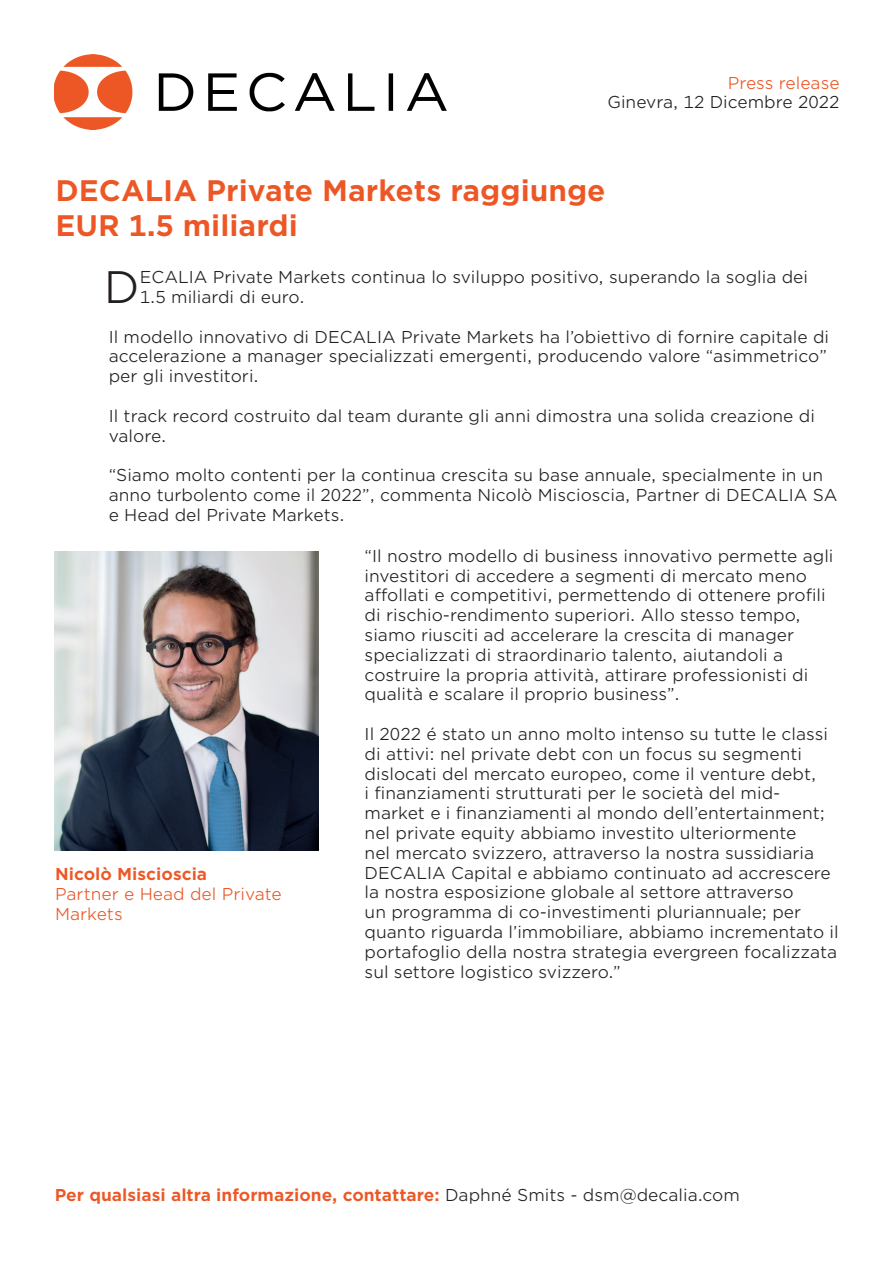
<style>
.page{position:relative;width:893px;height:1263px;background:#fff}
.page>*{position:absolute;margin:0;border:0;box-sizing:border-box;transform-origin:0 0}
.t1{font:43.65px "Gotham Office";color:#231f20}
.t2{font:700 28.5px/34.2px "Gotham Office";color:#ed5726}
.t3{font:16.5px/19.8px "Gotham Office";color:#231f20}
.t4{font:700 16.5px "Gotham Office";color:#ed5726}
.t5{font:16.5px/19.8px "Gotham Office";color:#ec5827}
.t6{font:700 16.5px "Gotham Office";color:#ec5827}
.t7{font:16.5px "Gotham Office";color:#ed5726}
.s1{font-weight:400;color:#231f20}
</style>
<div class="page">
<img style="left:55px;top:552px;width:263px;height:298px">
<img style="left:54px;top:54px;width:392px;height:76px">
<p class="t7" style="left:728px;top:72px;width:113px">Press release</p>
<p class="t3" style="left:607px;top:92px;width:234px">Ginevra, 12 Dicembre 2022</p>
<h2 class="t2" style="left:55px;top:174px;width:552px">DECALIA Private Markets raggiunge<br>EUR 1.5 miliardi</h2>
<h1 class="t1" style="left:104px;top:258px;width:37px">D</h1>
<p class="t3" style="left:140px;top:267px;width:670px">ECALIA Private Markets continua lo sviluppo positivo, superando la soglia dei<br>1.5 miliardi di euro.</p>
<p class="t3" style="left:109px;top:326px;width:722px">Il modello innovativo di DECALIA Private Markets ha l’obiettivo di fornire capitale di accelerazione a manager specializzati emergenti, producendo valore “asimmetrico” per gli investitori.</p>
<p class="t3" style="left:109px;top:405px;width:708px">Il track record costruito dal team durante gli anni dimostra una solida creazione di valore.</p>
<p class="t3" style="left:109px;top:465px;width:730px">“Siamo molto contenti per la continua crescita su base annuale, specialmente in un anno turbolento come il 2022”, commenta Nicolò Miscioscia, Partner di DECALIA SA e Head del Private Markets.</p>
<p class="t3" style="left:365px;top:545px;width:470px">“Il nostro modello di business innovativo permette agli investitori di accedere a segmenti di mercato meno affollati e competitivi, permettendo di ottenere profili di rischio-rendimento superiori. Allo stesso tempo, siamo riusciti ad accelerare la crescita di manager specializzati di straordinario talento, aiutandoli a costruire la propria attività, attirare professionisti di qualità e scalare il proprio business”.</p>
<p class="t3" style="left:365px;top:724px;width:475px">Il 2022 é stato un anno molto intenso su tutte le classi di attivi: nel private debt con un focus su segmenti dislocati del mercato europeo, come il venture debt,<br>i finanziamenti strutturati per le società del mid&shy;market e i finanziamenti al mondo dell’entertainment; nel private equity abbiamo investito ulteriormente<br>nel mercato svizzero, attraverso la nostra sussidiaria DECALIA Capital e abbiamo continuato ad accrescere la nostra esposizione globale al settore attraverso<br>un programma di co-investimenti pluriannuale; per quanto riguarda l’immobiliare, abbiamo incrementato il portafoglio della nostra strategia evergreen focalizzata sul settore logistico svizzero.”</p>
<p class="t6" style="left:55px;top:862px;width:154px">Nicolò Miscioscia</p>
<p class="t5" style="left:55px;top:883px;width:228px">Partner e Head del Private<br>Markets</p>
<p class="t4" style="left:55px;top:1183px;width:687px">Per qualsiasi altra informazione, contattare: <span class="s1">Daphné Smits - dsm@decalia.com</span></p>
</div>
